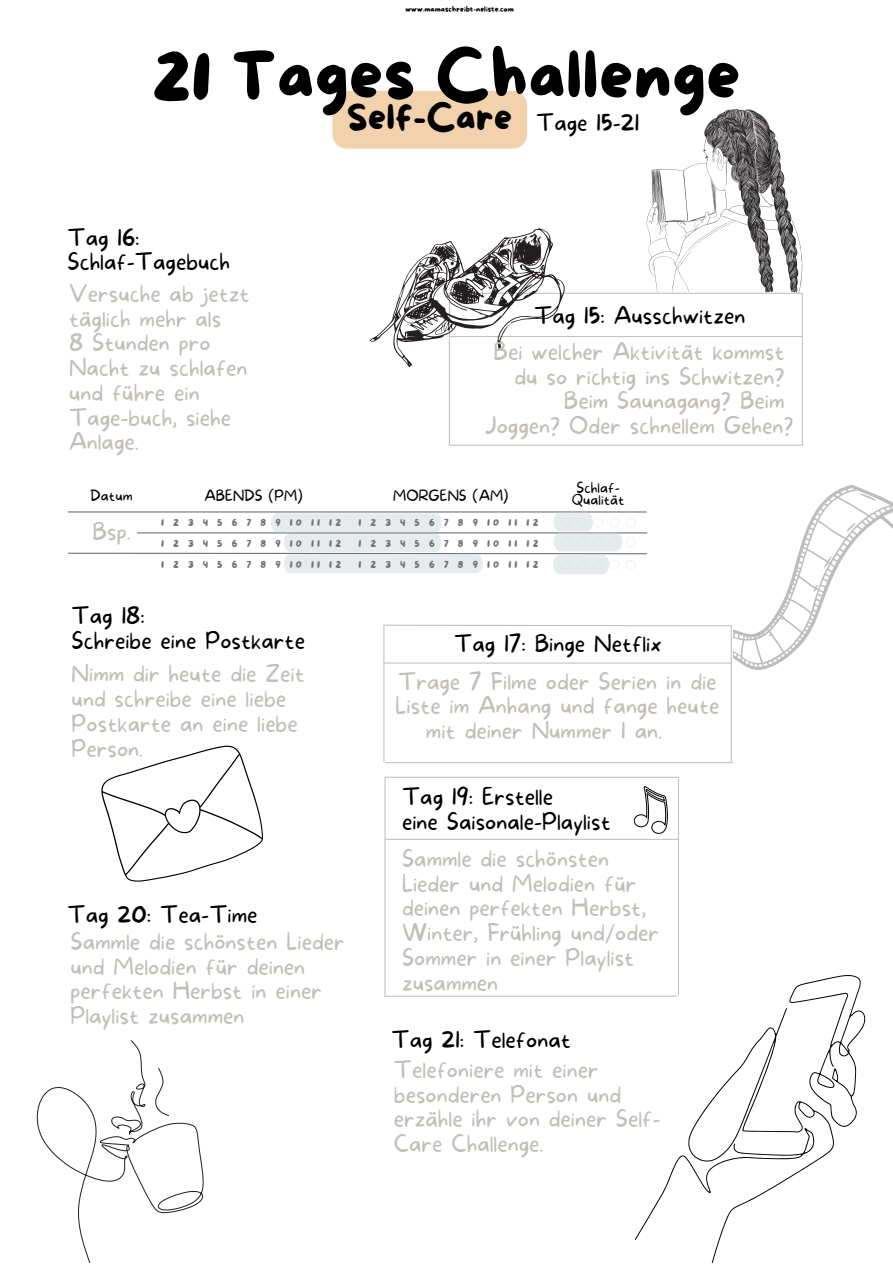
<style>
.page{position:relative;width:893px;height:1264px;background:#fff}
.page>*{position:absolute;margin:0;border:0;box-sizing:border-box;transform-origin:0 0}
.t1{font:67.8px "More Sugar";color:#000}
.t2{font:36.15px "More Sugar";color:#000}
.t3{font:100 22.8px/24.8px "More Sugar";color:#c2bfba}
.t4{font:100 22.8px/24.8px "More Sugar";color:#000}
.t5{font:100 14.55px/11.9px "More Sugar";letter-spacing:.005em;color:#000;text-align:center}
.t6{font:9.75px/21px "More Sugar";letter-spacing:.935em;color:#737373}
.t7{font:7.5px "More Sugar";color:#000}
</style>
<div class="page">
<hr style="left:383px;top:625px;width:1px;height:136px;background:#c2c2c2">
<hr style="left:385px;top:762px;width:347px;height:1px;background:#c2c2c2">
<hr style="left:730px;top:625px;width:1px;height:136px;background:#c2c2c2">
<hr style="left:447px;top:293px;width:355px;height:1px;background:#c2c2c2">
<hr style="left:801px;top:294px;width:1px;height:150px;background:#c2c2c2">
<hr style="left:449px;top:336px;width:353px;height:1px;background:#c2c2c2">
<hr style="left:450px;top:444px;width:353px;height:2px;background:#c2c2c2">
<hr style="left:449px;top:293px;width:1px;height:152px;background:#c2c2c2">
<div style="left:332px;top:91px;width:195px;height:58px;background:#f1d2ad"></div>
<svg style="left:646px;top:106px;width:156px;height:187px"></svg>
<svg style="left:370px;top:227px;width:208px;height:141px"></svg>
<svg style="left:67px;top:485px;width:825px;height:184px"></svg>
<svg style="left:101px;top:745px;width:162px;height:136px"></svg>
<hr style="left:384px;top:778px;width:1px;height:217px;background:#c2c2c2">
<hr style="left:385px;top:776px;width:293px;height:1px;background:#c2c2c2">
<hr style="left:384px;top:995px;width:293px;height:1px;background:#c2c2c2">
<hr style="left:385px;top:838px;width:293px;height:2px;background:#c2c2c2">
<hr style="left:678px;top:779px;width:1px;height:216px;background:#c2c2c2">
<svg style="left:634px;top:786px;width:33px;height:47px"></svg>
<svg style="left:635px;top:975px;width:230px;height:287px"></svg>
<svg style="left:36px;top:1040px;width:168px;height:222px"></svg>
<p class="t7" style="left:405px;top:5px;width:110px">www.mamaschreibt-neliste.com</p>
<h1 class="t1" style="left:152px;top:39px;width:590px">21 Tages Challenge</h1>
<p class="t4" style="left:536px;top:111px;width:104px">Tage 15-21</p>
<h2 class="t2" style="left:347px;top:98px;width:167px">Self-Care</h2>
<p class="t4" style="left:67px;top:226px;width:164px">Tag 16:<br>Schlaf-Tagebuch</p>
<p class="t3" style="left:69px;top:282px;width:182px">Versuche ab jetzt täglich mehr als<br>8 Stunden pro<br>Nacht zu schlafen und führe ein<br>Tage-buch, siehe<br>Anlage.</p>
<p class="t4" style="left:534px;top:304px;width:213px">Tag 15: Ausschwitzen</p>
<p class="t3" style="left:493px;top:340px;width:293px">Bei welcher Aktivität kommst</p>
<p class="t3" style="left:514px;top:365px;width:271px">du so richtig ins Schwitzen?</p>
<p class="t3" style="left:563px;top:390px;width:222px">Beim Saunagang? Beim</p>
<p class="t3" style="left:485px;top:414px;width:310px">Joggen? Oder schnellem Gehen?</p>
<p class="t5" style="left:90px;top:490px;width:44px">Datum</p>
<p class="t5" style="left:204px;top:490px;width:100px">ABENDS (PM)</p>
<p class="t5" style="left:571px;top:482px;width:55px">Schlaf-<br>Qualität</p>
<p class="t3" style="left:93px;top:520px;width:40px">Bsp.</p>
<p class="t5" style="left:393px;top:490px;width:117px">MORGENS (AM)</p>
<p class="t6" style="left:161px;top:512px;width:181px;text-align:justify">123456789101112<br>123456789101112<br>123456789101112</p>
<p class="t6" style="left:358px;top:512px;width:181px">123456789101112</p>
<p class="t6" style="left:358px;top:533px;width:181px">123456789101112<br>123456789101112</p>
<p class="t4" style="left:72px;top:604px;width:235px">Tag 18:<br>Schreibe eine Postkarte</p>
<p class="t4" style="left:454px;top:632px;width:209px">Tag 17: Binge Netflix</p>
<p class="t3" style="left:72px;top:662px;width:235px">Nimm dir heute die Zeit und schreibe eine liebe<br>Postkarte an eine liebe<br>Person.</p>
<p class="t3" style="left:398px;top:669px;width:320px">Trage 7 Filme oder Serien in die</p>
<p class="t3" style="left:395px;top:694px;width:325px">Liste im Anhang und fange heute</p>
<p class="t3" style="left:426px;top:719px;width:238px">mit deiner Nummer 1 an.</p>
<p class="t4" style="left:67px;top:903px;width:191px">Tag 20: Tea-Time</p>
<p class="t3" style="left:70px;top:930px;width:275px">Sammle die schönsten Lieder und Melodien für deinen perfekten Herbst in einer<br>Playlist zusammen</p>
<p class="t4" style="left:402px;top:785px;width:210px">Tag 19: Erstelle<br>eine Saisonale-Playlist</p>
<p class="t3" style="left:402px;top:847px;width:258px">Sammle die schönsten<br>Lieder und Melodien für deinen perfekten Herbst,<br>Winter, Frühling und/oder<br>Sommer in einer Playlist zusammen</p>
<p class="t4" style="left:391px;top:1027px;width:181px">Tag 21: Telefonat</p>
<p class="t3" style="left:394px;top:1058px;width:268px">Telefoniere mit einer besonderen Person und erzähle ihr von deiner Self-<br>Care Challenge.</p>
</div>
